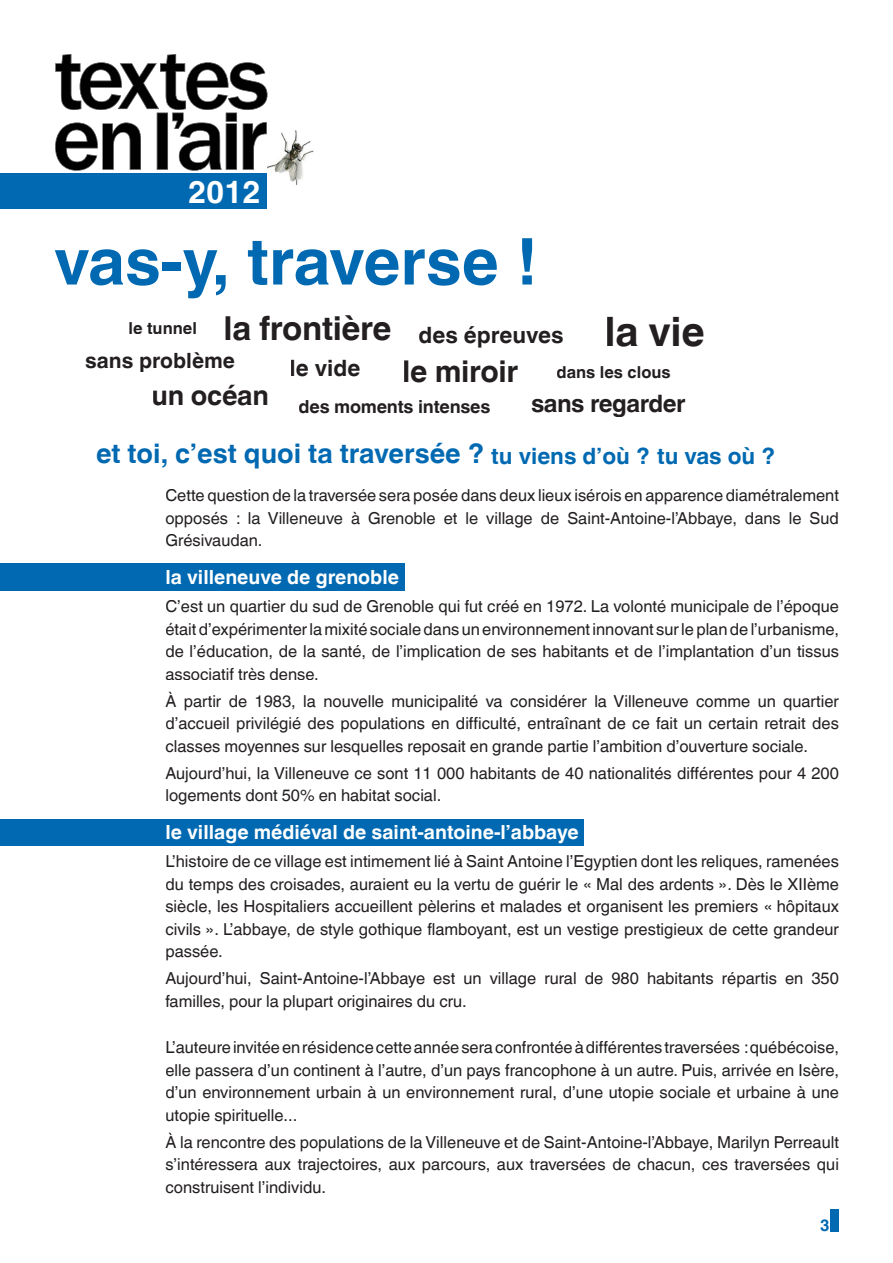
<style>
.page{position:relative;width:893px;height:1263px;background:#fff}
.page>*{position:absolute;margin:0;border:0;box-sizing:border-box;transform-origin:0 0}
.t1{font:700 64.5px "Helvetica World";color:#0169b1}
.t2{font:700 40.5px "Helvetica World";color:#231f20}
.t3{font:700 33px "Helvetica World";letter-spacing:-.01em;color:#231f20}
.t4{font:700 31.5px "Helvetica World";color:#fff}
.t5{font:700 30px "Helvetica World";letter-spacing:-.01em;color:#231f20}
.t6{font:700 27px "Helvetica World";color:#0169b1}
.t7{font:700 24px "Helvetica World";letter-spacing:-.02em;color:#231f20}
.t8{font:700 22.5px "Helvetica World";color:#231f20}
.t9{font:700 21px "Helvetica World";color:#231f20}
.t10{font:700 19.5px "Helvetica World";color:#fff}
.t11{font:700 18px "Helvetica World";letter-spacing:-.01em;color:#231f20}
.t12{font:16.5px/22.5px "Helvetica World";color:#231f20;text-align:justify}
.t13{font:700 16.5px "Helvetica World";color:#231f20}
.t14{font:700 16.5px "Helvetica World";color:#0169b1}
.s1{font-size:22.5px}
</style>
<div class="page">
<img style="left:268px;top:130px;width:46px;height:55px">
<svg style="left:55px;top:54px;width:213px;height:117px"></svg>
<div style="left:0;top:174px;width:266px;height:35px;background:#0169b1"></div>
<div style="left:0;top:820px;width:584px;height:26px;background:#0169b1"></div>
<div style="left:0;top:563px;width:405px;height:27px;background:#0169b1"></div>
<div style="left:830px;top:1209px;width:9px;height:22px;background:#0169b1"></div>
<h3 class="t4" style="left:188px;top:173px;width:74px">2012</h3>
<h1 class="t1" style="left:54px;top:225px;width:485px">vas-y, traverse !</h1>
<h3 class="t3" style="left:224px;top:309px;width:169px">la frontière</h3>
<h2 class="t2" style="left:604px;top:308px;width:102px">la vie</h2>
<p class="t11" style="left:151px;top:397px;width:340px"><sup>un</sup> <sup>océan</sup> des moments intenses</p>
<p class="t13" style="left:129px;top:318px;width:70px">le tunnel</p>
<h3 class="t8" style="left:418px;top:322px;width:147px">des épreuves</h3>
<p class="t9" style="left:85px;top:348px;width:151px">sans problème</p>
<h3 class="t5" style="left:402px;top:354px;width:118px">le miroir</h3>
<h3 class="t8" style="left:290px;top:355px;width:72px">le vide</h3>
<p class="t13" style="left:556px;top:362px;width:116px">dans les clous</p>
<h3 class="t7" style="left:531px;top:389px;width:156px">sans regarder</h3>
<h3 class="t6" style="left:96px;top:438px;width:680px">et toi, c’est quoi ta traversée ? <span class="s1">tu viens d’où ? tu vas où ?</span></h3>
<p class="t12" style="left:165px;top:484px;width:675px">Cette question de la traversée sera posée dans deux lieux isérois en apparence diamétralement opposés : la Villeneuve à Grenoble et le village de Saint-Antoine-l’Abbaye, dans le Sud Grésivaudan.</p>
<p class="t10" style="left:165px;top:566px;width:235px">la villeneuve de grenoble</p>
<p class="t12" style="left:165px;top:595px;width:675px">C’est un quartier du sud de Grenoble qui fut créé en 1972. La volonté municipale de l’époque était d’expérimenter la mixité sociale dans un environnement innovant sur le plan de l’urbanisme, de l’éducation, de la santé, de l’implication de ses habitants et de l’implantation d’un tissus associatif très dense.</p>
<p class="t12" style="left:165px;top:690px;width:675px">À partir de 1983, la nouvelle municipalité va considérer la Villeneuve comme un quartier d’accueil privilégié des populations en difficulté, entraînant de ce fait un certain retrait des classes moyennes sur lesquelles reposait en grande partie l’ambition d’ouverture sociale.</p>
<p class="t12" style="left:165px;top:762px;width:675px">Aujourd’hui, la Villeneuve ce sont 11 000 habitants de 40 nationalités différentes pour 4 200 logements dont 50% en habitat social.</p>
<p class="t10" style="left:165px;top:821px;width:415px">le village médiéval de saint-antoine-l’abbaye</p>
<p class="t12" style="left:165px;top:850px;width:675px">L’histoire de ce village est intimement lié à Saint Antoine l’Egyptien dont les reliques, ramenées du temps des croisades, auraient eu la vertu de guérir le « Mal des ardents ». Dès le XIIème siècle, les Hospitaliers accueillent pèlerins et malades et organisent les premiers « hôpitaux civils ». L’abbaye, de style gothique flamboyant, est un vestige prestigieux de cette grandeur passée.</p>
<p class="t12" style="left:165px;top:967px;width:675px">Aujourd’hui, Saint-Antoine-l’Abbaye est un village rural de 980 habitants répartis en 350 familles, pour la plupart originaires du cru.</p>
<p class="t12" style="left:165px;top:1036px;width:675px">L’auteure invitée en résidence cette année sera confrontée à différentes traversées : québécoise, elle passera d’un continent à l’autre, d’un pays francophone à un autre. Puis, arrivée en Isère, d’un environnement urbain à un environnement rural, d’une utopie sociale et urbaine à une utopie spirituelle...</p>
<p class="t12" style="left:165px;top:1131px;width:675px">À la rencontre des populations de la Villeneuve et de Saint-Antoine-l’Abbaye, Marilyn Perreault s’intéressera aux trajectoires, aux parcours, aux traversées de chacun, ces traversées qui construisent l’individu.</p>
<p class="t14" style="left:820px;top:1216px;width:11px">3</p>
</div>
